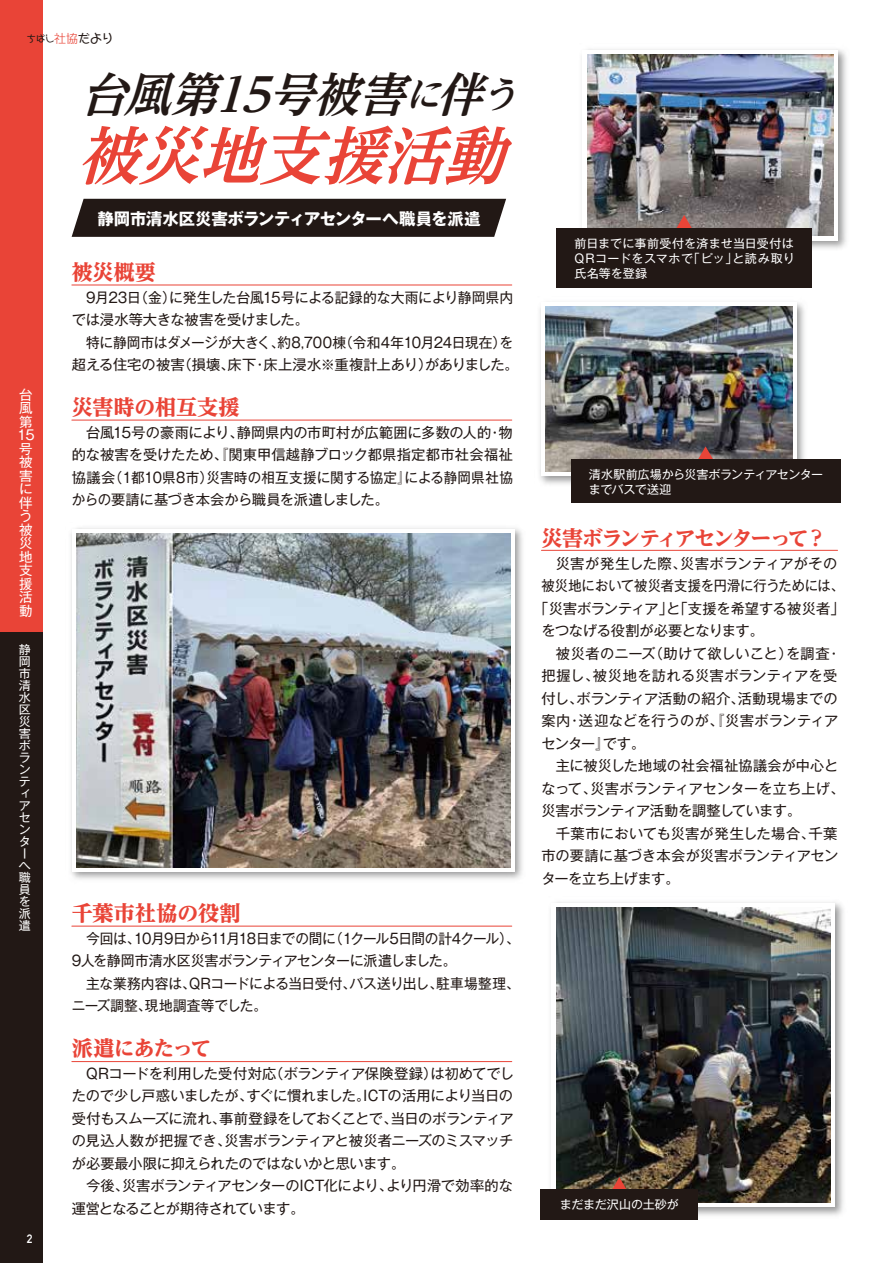
<style>
.page{position:relative;width:893px;height:1263px;background:#fff}
.page>*{position:absolute;margin:0;border:0;box-sizing:border-box;transform-origin:0 0}
.t1{font:italic 700 62.7px "UD Reimin Pro";color:#e94437}
.t2{font:italic 700 46.65px "UD Reimin Pro";color:#221815}
.t3{font:800 21px "UD Reimin Pro";letter-spacing:-.095em;color:#e94437}
.t4{font:800 21px "UD Reimin Pro";color:#e94437}
.t5{font:800 21px "UD Reimin Pro";letter-spacing:.005em;color:#e94437}
.t6{font:800 21px "UD Reimin Pro";letter-spacing:-.06em;color:#e94437}
.t7{font:800 21px "UD Reimin Pro";letter-spacing:-.02em;color:#e94437}
.t8{font:700 16.5px "Gothic MB101 Pro";letter-spacing:-.02em;color:#fff}
.t9{font:14.25px/22.5px "Gothic MB101 Pro";letter-spacing:-.015em;color:#221815}
.t10{font:14.25px/22.5px "Gothic MB101 Pro";letter-spacing:-.015em;color:#221815;text-align:center;scale:.96 1}
.t11{font:14.25px/22.5px "Gothic MB101 Pro";letter-spacing:-.04em;color:#221815;scale:.96 1}
.t12{font:14.25px "Gothic MB101 Pro";letter-spacing:.01em;color:#221815}
.t13{font:14.25px "Gothic MB101 Pro";letter-spacing:.02em;color:#221815}
.t14{font:14.25px "Gothic MB101 Pro";letter-spacing:-.015em;color:#221815;scale:.93 1}
.t15{font:14.25px "Gothic MB101 Pro";letter-spacing:.005em;color:#221815}
.t16{font:14.25px "Gothic MB101 Pro";letter-spacing:.015em;color:#221815}
.t17{font:14.25px "Gothic MB101 Pro";letter-spacing:.025em;color:#221815}
.t18{font:14.25px "Gothic MB101 Pro";letter-spacing:-.035em;color:#221815}
.t19{font:13.5px/13.5px "Gothic MB101 Pro";color:#fff}
.t20{font:12px/12px "Gothic MB101 Pro";color:#fff}
.t21{font:12px/15px "Gothic MB101 Pro";letter-spacing:-.025em;color:#fff}
.t22{font:700 12px "DIN Alternate";color:#fff}
.t23{font:9px "Hase Toppo Std";color:#221815}
.s1{font-family:"UD Shin Go NT Pro";font-weight:300;font-size:12px;color:#e94437}
.s2{font-size:12px}
.s3{font-size:36.3px}
</style>
<div class="page">
<div style="left:0;top:631px;width:43px;height:632px;background:#221815"></div>
<div style="left:0;top:0;width:43px;height:631px;background:#e94437"></div>
<img style="left:550px;top:902px;width:294px;height:314px">
<div style="left:552px;top:903px;width:283px;height:304px;background:#fff"></div>
<img style="left:556px;top:907px;width:275px;height:296px">
<img style="left:539px;top:302px;width:271px;height:183px">
<svg style="left:541px;top:303px;width:256px;height:173px"></svg>
<img style="left:546px;top:307px;width:246px;height:164px">
<img style="left:581px;top:49px;width:266px;height:200px">
<div style="left:583px;top:50px;width:255px;height:190px;background:#fff"></div>
<img style="left:587px;top:54px;width:247px;height:182px">
<div style="left:72px;top:199px;width:434px;height:38px;background:#221815"></div>
<img style="left:71px;top:528px;width:452px;height:352px">
<svg style="left:72px;top:529px;width:442px;height:342px"></svg>
<img style="left:76px;top:534px;width:434px;height:333px">
<hr style="left:72px;top:285px;width:440px;height:1px;background:#e94437">
<hr style="left:72px;top:420px;width:440px;height:1px;background:#e94437">
<hr style="left:72px;top:926px;width:440px;height:1px;background:#e94437">
<hr style="left:541px;top:550px;width:297px;height:1px;background:#e94437">
<hr style="left:72px;top:1061px;width:440px;height:1px;background:#e94437">
<svg style="left:673px;top:215px;width:22px;height:13px"></svg>
<div style="left:557px;top:228px;width:255px;height:60px;background:#221815"></div>
<svg style="left:695px;top:446px;width:21px;height:14px"></svg>
<div style="left:571px;top:460px;width:269px;height:43px;background:#221815"></div>
<svg style="left:609px;top:1177px;width:21px;height:12px"></svg>
<div style="left:541px;top:1189px;width:157px;height:31px;background:#221815"></div>
<p class="t23" style="left:27px;top:32px;width:88px">ちばし<span class="s1">社協</span><span class="s2">だより</span></p>
<h2 class="t2" style="left:80px;top:56px;width:454px">台風第15号被害<span class="s3">に</span>伴<span class="s3">う</span></h2>
<h1 class="t1" style="left:77px;top:104px;width:457px">被災地支援活動</h1>
<p class="t19" style="left:17px;top:386px;width:19px">台風第<br>15号被害に伴う被災地支援活動</p>
<p class="t20" style="left:19px;top:642px;width:13px">静岡市清水区災害ボランティアセンターへ職員を派遣</p>
<p class="t22" style="left:27px;top:1230px;width:7px">2</p>
<p class="t8" style="left:97px;top:205px;width:385px">静岡市清水区災害ボランティアセンターへ職員を派遣</p>
<h3 class="t7" style="left:72px;top:255px;width:85px">被災概要</h3>
<p class="t9" style="left:72px;top:284px;width:443px;text-indent:14px">9月23日（金）に発生した台風15号による記録的な大雨により静岡県内では浸水等大きな被害を受けました。</p>
<p class="t10" style="left:72px;top:329px;width:467px">特に静岡市はダメージが大きく、約8,700棟（令和4年10月24日現在）を<br>超える住宅の被害（損壊、床下・床上浸水※重複計上あり）がありました。</p>
<h3 class="t4" style="left:72px;top:390px;width:169px">災害時の相互支援</h3>
<p class="t9" style="left:72px;top:419px;width:443px;text-align:justify;text-indent:14px">台風15号の豪雨により、静岡県内の市町村が広範囲に多数の人的・物的な被害を受けたため、『関東甲信越静ブロック都県指定都市社会福祉協議会（1都10県8市）災害時の相互支援に関する協定』による静岡県社協からの要請に基づき本会から職員を派遣しました。</p>
<h3 class="t5" style="left:72px;top:896px;width:170px">千葉市社協の役割</h3>
<p class="t11" style="left:72px;top:925px;width:468px;text-indent:14px">今回は、10月9日から11月18日までの間に（1クール5日間の計4クール）、<br>9人を静岡市清水区災害ボランティアセンターに派遣しました。</p>
<p class="t10" style="left:72px;top:970px;width:468px;text-align:left;text-indent:14px">主な業務内容は、QRコードによる当日受付、バス送り出し、駐車場整理、ニーズ調整、現地調査等でした。</p>
<h3 class="t6" style="left:72px;top:1031px;width:141px">派遣にあたって</h3>
<p class="t9" style="left:72px;top:1060px;width:444px;text-align:justify;text-indent:14px">QRコードを利用した受付対応（ボランティア保険登録）は初めてでしたので少し戸惑いましたが、すぐに慣れました。ICTの活用により当日の受付もスムーズに流れ、事前登録をしておくことで、当日のボランティアの見込人数が把握でき、災害ボランティアと被災者ニーズのミスマッチが必要最小限に抑えられたのではないかと思います。</p>
<p class="t9" style="left:72px;top:1172px;width:443px;text-indent:14px">今後、災害ボランティアセンターのICT化により、より円滑で効率的な運営となることが期待されています。</p>
<p class="t20" style="left:575px;top:234px;width:222px;line-height:15px;text-align:justify">前日までに事前受付を済ませ当日受付はQRコードをスマホで「ピッ」と読み取り氏名等を登録</p>
<p class="t21" style="left:589px;top:466px;width:236px">清水駅前広場から災害ボランティアセンターまでバスで送迎</p>
<h3 class="t3" style="left:541px;top:521px;width:287px">災害ボランティアセンターって？</h3>
<p class="t13" style="left:556px;top:552px;width:283px">災害が発生した際、災害ボランティアがその</p>
<p class="t14" style="left:541px;top:574px;width:327px">被災地において被災者支援を円滑に行うためには、</p>
<p class="t9" style="left:534px;top:595px;width:312px">「災害ボランティア」と「支援を希望する被災者」</p>
<p class="t9" style="left:541px;top:618px;width:224px">をつなげる役割が必要となります。</p>
<p class="t16" style="left:556px;top:642px;width:287px">被災者のニーズ（助けて欲しいこと）を調査・</p>
<p class="t13" style="left:541px;top:664px;width:297px">把握し、被災地を訪れる災害ボランティアを受</p>
<p class="t9" style="left:541px;top:685px;width:298px">付し、ボランティア活動の紹介、活動現場までの</p>
<p class="t12" style="left:541px;top:709px;width:298px">案内・送迎などを行うのが、『災害ボランティア</p>
<p class="t9" style="left:541px;top:730px;width:105px">センター』です。</p>
<p class="t12" style="left:556px;top:754px;width:284px">主に被災した地域の社会福祉協議会が中心と</p>
<p class="t15" style="left:541px;top:777px;width:305px">なって、災害ボランティアセンターを立ち上げ、</p>
<p class="t9" style="left:541px;top:798px;width:261px">災害ボランティア活動を調整しています。</p>
<p class="t17" style="left:556px;top:822px;width:283px">千葉市においても災害が発生した場合、千葉</p>
<p class="t9" style="left:541px;top:843px;width:299px">市の要請に基づき本会が災害ボランティアセン</p>
<p class="t18" style="left:541px;top:867px;width:140px">ターを立ち上げます。</p>
<p class="t20" style="left:560px;top:1196px;width:121px">まだまだ沢山の土砂が</p>
</div>
